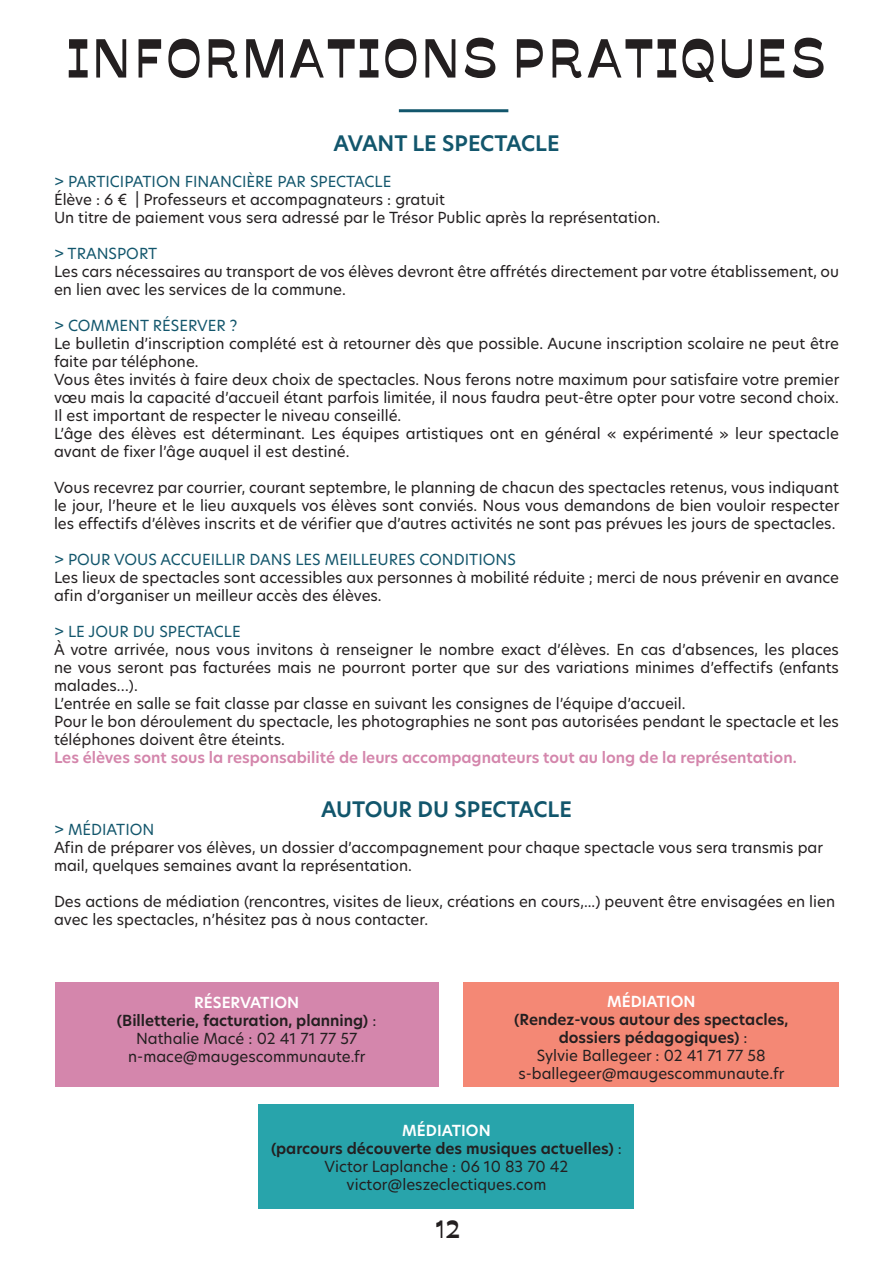
<style>
.page{position:relative;width:893px;height:1263px;background:#fff}
.page>*{position:absolute;margin:0;border:0;box-sizing:border-box;transform-origin:0 0}
.t1{font:52.5px "Savate";color:#231f20}
.t2{font:24px "Savate";color:#231f20}
.t3{font:600 21px "Hero New";color:#12566c}
.t4{font:15px/18px "Hero New";color:#231f20}
.t5{font:15px "Hero New";color:#12566c}
.t6{font:600 15px "Hero New";color:#231f20}
.t7{font:600 15px "Hero New";color:#d486ac}
.t8{font:600 15px "Hero New";color:#fff}
.s1{font-weight:400}
</style>
<div class="page">
<hr style="left:399px;top:109px;width:109px;height:3px;background:#12566c">
<div style="left:463px;top:983px;width:376px;height:104px;background:#f48875"></div>
<div style="left:55px;top:983px;width:384px;height:104px;background:#d486ac"></div>
<div style="left:259px;top:1105px;width:375px;height:104px;background:#28a4ab"></div>
<p class="t1" style="left:66px;top:19px;width:763px">INFORMATIONS PRATIQUES</p>
<p class="t3" style="left:333px;top:129px;width:228px">AVANT LE SPECTACLE</p>
<p class="t5" style="left:54px;top:171px;width:339px">&gt; PARTICIPATION FINANCIÈRE PAR SPECTACLE</p>
<p class="t4" style="left:54px;top:190px;width:393px">Élève : 6 € | Professeurs et accompagnateurs : gratuit</p>
<p class="t4" style="left:54px;top:208px;width:608px">Un titre de paiement vous sera adressé par le Trésor Public après la représentation.</p>
<p class="t5" style="left:54px;top:243px;width:105px">&gt; TRANSPORT</p>
<p class="t4" style="left:54px;top:262px;width:786px">Les cars nécessaires au transport de vos élèves devront être affrétés directement par votre établissement, ou en lien avec les services de la commune.</p>
<p class="t5" style="left:54px;top:315px;width:185px">&gt; COMMENT RÉSERVER ?</p>
<p class="t4" style="left:54px;top:334px;width:786px">Le bulletin d’inscription complété est à retourner dès que possible. Aucune inscription scolaire ne peut être faite par téléphone.</p>
<p class="t4" style="left:54px;top:370px;width:787px;text-align:justify">Vous êtes invités à faire deux choix de spectacles. Nous ferons notre maximum pour satisfaire votre premier vœu mais la capacité d’accueil étant parfois limitée, il nous faudra peut-être opter pour votre second choix.<br>Il est important de respecter le niveau conseillé.</p>
<p class="t4" style="left:54px;top:424px;width:786px">L’âge des élèves est déterminant. Les équipes artistiques ont en général « expérimenté » leur spectacle avant de fixer l’âge auquel il est destiné.</p>
<p class="t4" style="left:54px;top:478px;width:787px;text-align:justify">Vous recevrez par courrier, courant septembre, le planning de chacun des spectacles retenus, vous indiquant le jour, l’heure et le lieu auxquels vos élèves sont conviés. Nous vous demandons de bien vouloir respecter les effectifs d’élèves inscrits et de vérifier que d’autres activités ne sont pas prévues les jours de spectacles.</p>
<p class="t5" style="left:54px;top:549px;width:463px">&gt; POUR VOUS ACCUEILLIR DANS LES MEILLEURES CONDITIONS</p>
<p class="t4" style="left:54px;top:568px;width:786px">Les lieux de spectacles sont accessibles aux personnes à mobilité réduite ; merci de nous prévenir en avance afin d’organiser un meilleur accès des élèves.</p>
<p class="t5" style="left:54px;top:621px;width:188px">&gt; LE JOUR DU SPECTACLE</p>
<p class="t4" style="left:54px;top:640px;width:786px;text-align:justify">À votre arrivée, nous vous invitons à renseigner le nombre exact d’élèves. En cas d’absences, les places ne vous seront pas facturées mais ne pourront porter que sur des variations minimes d’effectifs (enfants malades…).</p>
<p class="t4" style="left:54px;top:694px;width:633px">L’entrée en salle se fait classe par classe en suivant les consignes de l’équipe d’accueil.</p>
<p class="t4" style="left:54px;top:712px;width:786px">Pour le bon déroulement du spectacle, les photographies ne sont pas autorisées pendant le spectacle et les téléphones doivent être éteints.</p>
<p class="t7" style="left:54px;top:747px;width:744px">Les élèves sont sous la responsabilité de leurs accompagnateurs tout au long de la représentation.</p>
<p class="t3" style="left:321px;top:795px;width:252px">AUTOUR DU SPECTACLE</p>
<p class="t5" style="left:54px;top:819px;width:102px">&gt; MÉDIATION</p>
<p class="t4" style="left:54px;top:838px;width:771px">Afin de préparer vos élèves, un dossier d’accompagnement pour chaque spectacle vous sera transmis par mail, quelques semaines avant la représentation.</p>
<p class="t4" style="left:54px;top:892px;width:782px">Des actions de médiation (rencontres, visites de lieux, créations en cours,...) peuvent être envisagées en lien avec les spectacles, n’hésitez pas à nous contacter.</p>
<p class="t8" style="left:194px;top:992px;width:106px">RÉSERVATION</p>
<p class="t6" style="left:117px;top:1010px;width:261px">(Billetterie, facturation, planning) <span class="s1">:</span></p>
<p class="t4" style="left:136px;top:1029px;width:223px">Nathalie Macé : 02 41 71 77 57</p>
<p class="t4" style="left:128px;top:1047px;width:239px">n-mace@maugescommunaute.fr</p>
<p class="t8" style="left:607px;top:991px;width:90px">MÉDIATION</p>
<p class="t6" style="left:514px;top:1009px;width:276px">(Rendez-vous autour des spectacles,</p>
<p class="t6" style="left:559px;top:1027px;width:190px">dossiers pédagogiques) <span class="s1">:</span></p>
<p class="t4" style="left:537px;top:1046px;width:230px">Sylvie Ballegeer : 02 41 71 77 58</p>
<p class="t4" style="left:518px;top:1064px;width:267px">s-ballegeer@maugescommunaute.fr</p>
<p class="t8" style="left:402px;top:1120px;width:90px">MÉDIATION</p>
<p class="t6" style="left:271px;top:1138px;width:352px">(parcours découverte des musiques actuelles) <span class="s1">:</span></p>
<p class="t4" style="left:325px;top:1157px;width:245px">Victor Laplanche : 06 10 83 70 42</p>
<p class="t4" style="left:347px;top:1175px;width:201px">victor@leszeclectiques.com</p>
<p class="t2" style="left:435px;top:1211px;width:27px">12</p>
</div>
